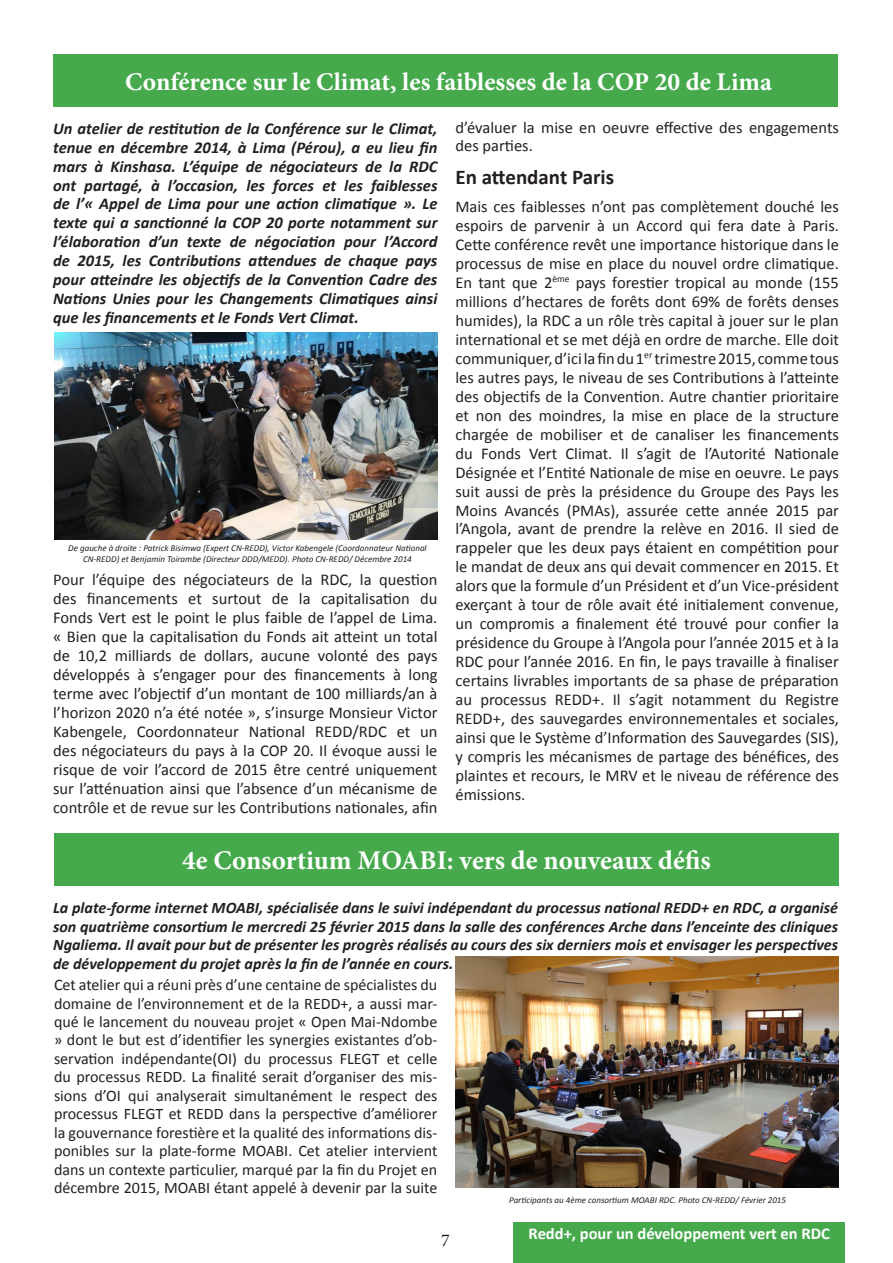
<style>
.page{position:relative;width:893px;height:1263px;background:#fff}
.page>*{position:absolute;margin:0;border:0;box-sizing:border-box;transform-origin:0 0}
.t1{font:700 27px "Minion Pro";color:#fff}
.t2{font:700 25.5px "Minion Pro";color:#fff}
.t3{font:700 21px "Calibri";color:#231f20}
.t4{font:18px "Minion Pro";color:#231f20}
.t5{font:16.5px/19px "Calibri";color:#231f20;text-align:justify}
.t6{font:italic 700 16.5px/18.9px "Calibri";color:#231f20;text-align:justify}
.t7{font:700 16.5px "Calibri";color:#fff}
.t8{font:16.05px/18.5px "Calibri";color:#231f20;text-align:justify}
.t9{font:italic 700 16.05px/18.5px "Calibri";color:#231f20;text-align:justify}
.t10{font:italic 9px/10.8px "Calibri";color:#231f20;text-align:center}
</style>
<div class="page">
<div style="left:513px;top:1222px;width:332px;height:41px;background:#46aa4c"></div>
<img style="left:54px;top:332px;width:383px;height:207px">
<img style="left:455px;top:957px;width:383px;height:230px">
<div style="left:53px;top:54px;width:785px;height:52px;background:#46aa4c"></div>
<div style="left:54px;top:833px;width:785px;height:53px;background:#46aa4c"></div>
<p class="t2" style="left:125px;top:64px;width:648px">Conférence sur le Climat, les faiblesses de la COP 20 de Lima</p>
<p class="t6" style="left:53px;top:119px;width:386px">Un atelier de restitution de la Conférence sur le Climat, tenue en décembre 2014, à Lima (Pérou), a eu lieu fin mars à Kinshasa. L’équipe de négociateurs de la RDC ont partagé, à l’occasion, les forces et les faiblesses de l’« Appel de Lima pour une action climatique ». Le texte qui a sanctionné la COP 20 porte notamment sur l’élaboration d’un texte de négociation pour l’Accord de 2015, les Contributions attendues de chaque pays pour atteindre les objectifs de la Convention Cadre des Nations Unies pour les Changements Climatiques ainsi que les financements et le Fonds Vert Climat.</p>
<p class="t10" style="left:68px;top:542px;width:360px">De gauche à droite : Patrick Bisimwa (Expert CN-REDD), Victor Kabengele (Coordonnateur National<br>CN-REDD) et Benjamin Toirambe (Directeur DDD/MEDD). Photo CN-REDD/ Décembre 2014</p>
<p class="t5" style="left:53px;top:570px;width:386px">Pour l’équipe des négociateurs de la RDC, la question des financements et surtout de la capitalisation du Fonds Vert est le point le plus faible de l’appel de Lima. « Bien que la capitalisation du Fonds ait atteint un total de 10,2 milliards de dollars, aucune volonté des pays développés à s’engager pour des financements à long terme avec l’objectif d’un montant de 100 milliards/an à l’horizon 2020 n’a été notée », s’insurge Monsieur Victor Kabengele, Coordonnateur National REDD/RDC et un des négociateurs du pays à la COP 20. Il évoque aussi le risque de voir l’accord de 2015 être centré uniquement sur l’atténuation ainsi que l’absence d’un mécanisme de contrôle et de revue sur les Contributions nationales, afin</p>
<p class="t5" style="left:455px;top:118px;width:385px">d’évaluer la mise en oeuvre effective des engagements des parties.</p>
<p class="t3" style="left:455px;top:164px;width:160px">En attendant Paris</p>
<p class="t5" style="left:455px;top:197px;width:385px">Mais ces faiblesses n’ont pas complètement douché les espoirs de parvenir à un Accord qui fera date à Paris.<br>Cette conférence revêt une importance historique dans le processus de mise en place du nouvel ordre climatique.<br>En tant que 2<sup>ème</sup> pays forestier tropical au monde (155 millions d’hectares de forêts dont 69% de forêts denses humides), la RDC a un rôle très capital à jouer sur le plan international et se met déjà en ordre de marche. Elle doit communiquer, d’ici la fin du 1<sup>er</sup> trimestre 2015, comme tous les autres pays, le niveau de ses Contributions à l’atteinte des objectifs de la Convention. Autre chantier prioritaire et non des moindres, la mise en place de la structure chargée de mobiliser et de canaliser les financements du Fonds Vert Climat. Il s’agit de l’Autorité Nationale Désignée et l’Entité Nationale de mise en oeuvre. Le pays suit aussi de près la présidence du Groupe des Pays les Moins Avancés (PMAs), assurée cette année 2015 par l’Angola, avant de prendre la relève en 2016. Il sied de rappeler que les deux pays étaient en compétition pour le mandat de deux ans qui devait commencer en 2015. Et alors que la formule d’un Président et d’un Vice-président exerçant à tour de rôle avait été initialement convenue, un compromis a finalement été trouvé pour confier la présidence du Groupe à l’Angola pour l’année 2015 et à la RDC pour l’année 2016. En fin, le pays travaille à finaliser certains livrables importants de sa phase de préparation au processus REDD+. Il s’agit notamment du Registre REDD+, des sauvegardes environnementales et sociales, ainsi que le Système d’Information des Sauvegardes (SIS), y compris les mécanismes de partage des bénéfices, des plaintes et recours, le MRV et le niveau de référence des émissions.</p>
<p class="t1" style="left:182px;top:842px;width:530px">4e Consortium MOABI: vers de nouveaux défis</p>
<p class="t9" style="left:53px;top:899px;width:786px">La plate-forme internet MOABI, spécialisée dans le suivi indépendant du processus national REDD+ en RDC, a organisé son quatrième consortium le mercredi 25 février 2015 dans la salle des conférences Arche dans l’enceinte des cliniques Ngaliema. Il avait pour but de présenter les progrès réalisés au cours des six derniers mois et envisager les perspectives de développement du projet après la fin de l’année en cours.</p>
<p class="t8" style="left:54px;top:975px;width:385px">Cet atelier qui a réuni près d’une centaine de spécialistes du domaine de l’environnement et de la REDD+, a aussi mar&shy;qué le lancement du nouveau projet « Open Mai-Ndombe » dont le but est d’identifier les synergies existantes d’ob&shy;servation indépendante(OI) du processus FLEGT et celle du processus REDD. La finalité serait d’organiser des mis&shy;sions d’OI qui analyserait simultanément le respect des processus FLEGT et REDD dans la perspective d’améliorer la gouvernance forestière et la qualité des informations dis&shy;ponibles sur la plate-forme MOABI. Cet atelier intervient dans un contexte particulier, marqué par la fin du Projet en décembre 2015, MOABI étant appelé à devenir par la suite</p>
<p class="t10" style="left:509px;top:1194px;width:278px">Participants au 4ème consortium MOABI RDC. Photo CN-REDD/ Février 2015</p>
<p class="t4" style="left:441px;top:1228px;width:10px">7</p>
<p class="t7" style="left:529px;top:1223px;width:303px">Redd+, pour un développement vert en RDC</p>
</div>
